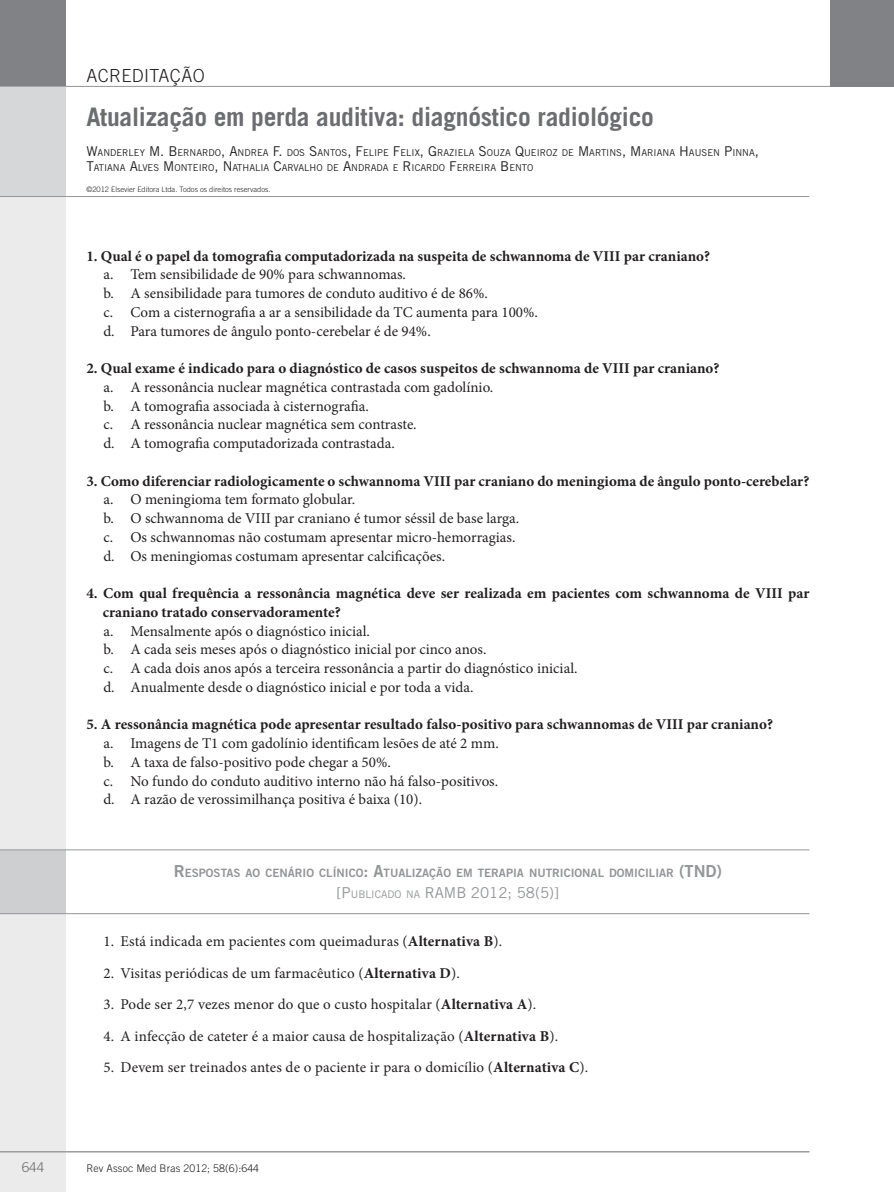
<style>
.page{position:relative;width:894px;height:1192px;background:#fff}
.page>*{position:absolute;margin:0;border:0;box-sizing:border-box;transform-origin:0 0}
._01_Titulo_Artigo{font:700 25.5px "Trade Gothic LT Std";letter-spacing:-.01em;color:#6c6d70}
.t1{font:300 18px "Trade Gothic LT Std";letter-spacing:.02em;color:#231f20}
._11_Sub_02{font:16.5px "Trade Gothic LT Std Bd 2";color:#939598}
.t2{font:15px "Minion Pro";color:#231f20}
._06_Texto_sem_Paragr{font:700 15px/18.8px "Minion Pro";color:#231f20}
._11_Sub_02-2{font:15px "Trade Gothic LT Std";color:#939598}
.t3{font:300 13.5px "Trade Gothic LT Std";color:#6c6d70}
._11_Sub_02-3{font:11.55px "Trade Gothic LT Std Bd 2";color:#939598}
.t4{font:300 10.5px "Trade Gothic LT Std";letter-spacing:.01em;color:#231f20}
._02_Autores{font:9.45px/15px "Trade Gothic LT Std";color:#231f20}
._04_Lateral{font:300 7.5px "Trade Gothic LT Std";color:#231f20}
.s1{font-size:13.5px}
.s2{font-size:16.5px}
.s3{font-size:10.5px}
.s4{font-weight:700}
</style>
<div class="page">
<hr style="left:0;top:86px;width:894px;height:1px;background:#939598">
<div style="left:0;top:0;width:65px;height:86px;background:#808285"></div>
<div style="left:830px;top:0;width:64px;height:86px;background:#808285"></div>
<div style="left:0;top:197px;width:65px;height:995px;background:#ebebec"></div>
<div style="left:0;top:87px;width:65px;height:110px;background:#d6d7d9"></div>
<div style="left:0;top:850px;width:65px;height:63px;background:#cecfd1"></div>
<hr style="left:0;top:913px;width:809px;height:1px;background:#939598">
<hr style="left:0;top:849px;width:809px;height:1px;background:#939598">
<hr style="left:0;top:1151px;width:809px;height:1px;background:#939598">
<hr style="left:0;top:196px;width:809px;height:1px;background:#939598">
<p class="t3" style="left:22px;top:1159px;width:24px">644</p>
<p class="t1" style="left:86px;top:65px;width:120px">ACREDITAÇÃO</p>
<p class="_01_Titulo_Artigo" style="left:86px;top:101px;width:569px">Atualização em perda auditiva: diagnóstico radiológico</p>
<p class="_02_Autores" style="left:86px;top:145px;width:674px"><span class="s1">W</span>ANDER LEY <span class="s1">M. B</span> ER NAR DO<span class="s1">, A</span>NDR EA <span class="s1">F.</span> DOS <span class="s1">S</span>ANTOS<span class="s1">, F</span>ELIPE <span class="s1">F</span>ELIX<span class="s1">, G</span>RAZIELA <span class="s1">S</span>OUZA <span class="s1">Q</span>UEIROZ DE <span class="s1">M</span>ARTINS<span class="s1">, M</span>AR IANA <span class="s1">H</span>AUSEN <span class="s1">P</span>INNA<span class="s1">,<br>T</span>ATIANA <span class="s1">A</span>LVES <span class="s1">M</span>ONTEIRO<span class="s1">, N</span> ATHALIA <span class="s1">C</span>ARVALHO DE <span class="s1">A</span>NDRADA E <span class="s1">R</span>ICAR DO <span class="s1">F</span>ERR EIRA <span class="s1">B</span> ENTO</p>
<p class="_04_Lateral" style="left:86px;top:185px;width:186px">©2012 Elsevier Editora Ltda. Todos os direitos reservados.</p>
<p class="_06_Texto_sem_Paragr" style="left:86px;top:246px;width:625px">1. Qual é o papel da tomografia computadorizada na suspeita de schwannoma de VIII par craniano?</p>
<p class="t2" style="left:103px;top:264px;width:304px">a. Tem sensibilidade de 90% para schwannomas.</p>
<p class="t2" style="left:103px;top:283px;width:386px">b. A sensibilidade para tumores de conduto auditivo é de 86%.</p>
<p class="t2" style="left:103px;top:302px;width:436px">c. Com a cisternografia a ar a sensibilidade da TC aumenta para 100%.</p>
<p class="t2" style="left:103px;top:321px;width:329px">d. Para tumores de ângulo ponto-cerebelar é de 94%.</p>
<p class="_06_Texto_sem_Paragr" style="left:86px;top:359px;width:634px">2. Qual exame é indicado para o diagnóstico de casos suspeitos de schwannoma de VIII par craniano?</p>
<p class="t2" style="left:103px;top:377px;width:391px">a. A ressonância nuclear magnética contrastada com gadolínio.</p>
<p class="t2" style="left:103px;top:396px;width:267px">b. A tomografia associada à cisternografia.</p>
<p class="t2" style="left:103px;top:414px;width:315px">c. A ressonância nuclear magnética sem contraste.</p>
<p class="t2" style="left:103px;top:433px;width:293px">d. A tomografia computadorizada contrastada.</p>
<p class="_06_Texto_sem_Paragr" style="left:86px;top:471px;width:724px">3. Como diferenciar radiologicamente o schwannoma VIII par craniano do meningioma de ângulo ponto-cerebelar?</p>
<p class="t2" style="left:103px;top:489px;width:253px">a. O meningioma tem formato globular.</p>
<p class="t2" style="left:103px;top:508px;width:417px">b. O schwannoma de VIII par craniano é tumor séssil de base larga.</p>
<p class="t2" style="left:103px;top:527px;width:413px">c. Os schwannomas não costumam apresentar micro-hemorragias.</p>
<p class="t2" style="left:103px;top:546px;width:343px">d. Os meningiomas costumam apresentar calcificações.</p>
<p class="_06_Texto_sem_Paragr" style="left:103px;top:584px;width:708px;text-indent:-16px">4. Com qual frequência a ressonância magnética deve ser realizada em pacientes com schwannoma de VIII par craniano tratado conservadoramente?</p>
<p class="t2" style="left:103px;top:621px;width:268px">a. Mensalmente após o diagnóstico inicial.</p>
<p class="t2" style="left:103px;top:639px;width:384px">b. A cada seis meses após o diagnóstico inicial por cinco anos.</p>
<p class="t2" style="left:103px;top:658px;width:475px">c. A cada dois anos após a terceira ressonância a partir do diagnóstico inicial.</p>
<p class="t2" style="left:103px;top:677px;width:371px">d. Anualmente desde o diagnóstico inicial e por toda a vida.</p>
<p class="_06_Texto_sem_Paragr" style="left:86px;top:715px;width:688px">5. A ressonância magnética pode apresentar resultado falso-positivo para schwannomas de VIII par craniano?</p>
<p class="t2" style="left:103px;top:733px;width:397px">a. Imagens de T1 com gadolínio identificam lesões de até 2 mm.</p>
<p class="t2" style="left:103px;top:752px;width:289px">b. A taxa de falso-positivo pode chegar a 50%.</p>
<p class="t2" style="left:103px;top:771px;width:396px">c. No fundo do conduto auditivo interno não há falso-positivos.</p>
<p class="t2" style="left:103px;top:789px;width:320px">d. A razão de verossimilhança positiva é baixa (10).</p>
<p class="_11_Sub_02-3" style="left:174px;top:866px;width:523px"><span class="s2">R</span>ESPOSTAS AO CENÁRIO CLÍNICO<span class="s2">: A</span>TUALIZAÇÃO EM TERAPIA NUTRICIONAL DOMICILIAR <span class="s2">(TND</span></p>
<p class="_11_Sub_02" style="left:716px;top:861px;width:7px">)</p>
<p class="_11_Sub_02-2" style="left:337px;top:884px;width:224px">[P<span class="s3">UBLICADO NA</span> RAMB 2012; 58(5)]</p>
<p class="t2" style="left:103px;top:931px;width:400px">1. Está indicada em pacientes com queimaduras (<span class="s4">Alternativa B</span>).</p>
<p class="t2" style="left:103px;top:963px;width:358px">2. Visitas periódicas de um farmacêutico (<span class="s4">Alternativa D</span>).</p>
<p class="t2" style="left:103px;top:994px;width:434px">3. Pode ser 2,7 vezes menor do que o custo hospitalar (<span class="s4">Alternativa A</span>).</p>
<p class="t2" style="left:103px;top:1026px;width:456px">4. A infecção de cateter é a maior causa de hospitalização (<span class="s4">Alternativa B</span>).</p>
<p class="t2" style="left:103px;top:1057px;width:486px">5. Devem ser treinados antes de o paciente ir para o domicílio (<span class="s4">Alternativa C</span>).</p>
<p class="t4" style="left:86px;top:1162px;width:174px">Rev Assoc Med Bras 2012; 58(6):644</p>
</div>
